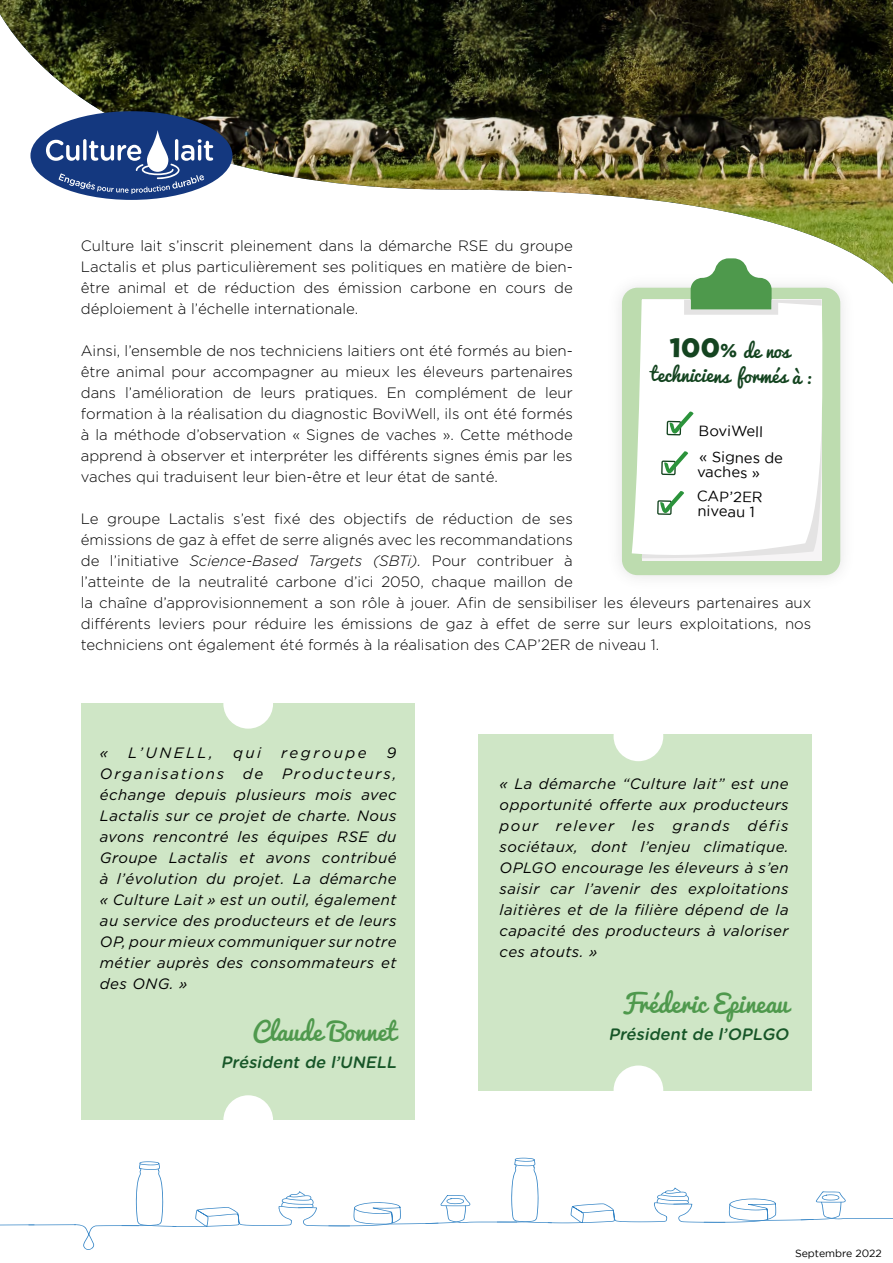
<style>
.page{position:relative;width:893px;height:1263px;background:#fff}
.page>*{position:absolute;margin:0;border:0;box-sizing:border-box;transform-origin:0 0}
.t1{font:24.45px "Pacifico";color:#4f994d}
.t2{font:18.75px/25.2px "Pacifico";color:#144420;text-align:center}
.t3{font:italic 500 16.5px "Gotham Rounded";color:#175628}
.t4{font:300 15px/21px "Gotham";color:#000;text-align:justify}
.t5{font:italic 15px/21px "Gotham";letter-spacing:.03em;color:#000;text-align:justify}
.t6{font:italic 15px "Gotham";letter-spacing:.165em;color:#000}
.t7{font:14.7px/26.4px "Gotham";color:#000}
.t8{font:10.5px "Gotham";color:#000}
.s1{font-style:italic}
.s2{font-family:"Gotham";font-weight:900;font-size:26.85px}
.s3{font-family:"Gotham";font-weight:900}
.s4{font-size:16.05px}
</style>
<div class="page">
<img style="left:0;top:0;width:893px;height:284px">
<svg style="left:250px;top:234px;width:50px;height:23px"></svg>
<svg style="left:0;top:1158px;width:893px;height:92px"></svg>
<img style="left:602px;top:267px;width:258px;height:311px">
<svg style="left:622px;top:288px;width:218px;height:287px;background:#c1ddb4"></svg>
<svg style="left:632px;top:300px;width:191px;height:256px"></svg>
<div style="left:657px;top:500px;width:15px;height:15px;border:1px solid #144420"></div>
<svg style="left:660px;top:490px;width:25px;height:25px"></svg>
<div style="left:661px;top:460px;width:15px;height:15px;border:1px solid #144420"></div>
<svg style="left:664px;top:450px;width:25px;height:26px"></svg>
<div style="left:666px;top:421px;width:15px;height:14px;border:1px solid #144420"></div>
<svg style="left:669px;top:411px;width:25px;height:25px"></svg>
<svg style="left:684px;top:258px;width:94px;height:57px"></svg>
<div style="left:30px;top:111px;width:202px;height:89px;background:#14387f;border-radius:50%"></div>
<svg style="left:46px;top:130px;width:167px;height:64px"></svg>
<div style="left:81px;top:703px;width:334px;height:417px;background:#cfe6c6"></div>
<div style="left:478px;top:734px;width:334px;height:356px;background:#cfe6c6"></div>
<div style="left:223px;top:679px;width:50px;height:50px;background:#fff;border-radius:50%"></div>
<div style="left:223px;top:1095px;width:50px;height:50px;background:#fff;border-radius:50%"></div>
<div style="left:614px;top:1065px;width:49px;height:50px;background:#fff;border-radius:50%"></div>
<div style="left:614px;top:711px;width:49px;height:50px;background:#fff;border-radius:50%"></div>
<p class="t4" style="left:81px;top:235px;width:494px">Culture lait s’inscrit pleinement dans la démarche RSE du groupe Lactalis et plus particulièrement ses politiques en matière de bien&shy;être animal et de réduction des émission carbone en cours de déploiement à l’échelle internationale.</p>
<p class="t4" style="left:81px;top:340px;width:494px">Ainsi, l’ensemble de nos techniciens laitiers ont été formés au bien&shy;être animal pour accompagner au mieux les éleveurs partenaires dans l’amélioration de leurs pratiques. En complément de leur formation à la réalisation du diagnostic BoviWell, ils ont été formés à la méthode d’observation « Signes de vaches ». Cette méthode apprend à observer et interpréter les différents signes émis par les vaches qui traduisent leur bien-être et leur état de santé.</p>
<p class="t4" style="left:81px;top:508px;width:732px;text-align:left">Le groupe Lactalis s’est fixé des objectifs de réduction de ses<br>émissions de gaz à effet de serre alignés avec les recommandations<br>de l’initiative <span class="s1">Science-Based Targets (SBTi).</span> Pour contribuer à<br>l’atteinte de la neutralité carbone d’ici 2050, chaque maillon de<br>la chaîne d’approvisionnement a son rôle à jouer. Afin de sensibiliser les éleveurs partenaires aux différents leviers pour réduire les émissions de gaz à effet de serre sur leurs exploitations, nos techniciens ont également été formés à la réalisation des CAP’2ER de niveau 1.</p>
<p class="t2" style="left:651px;top:337px;width:163px;rotate:1deg"><span class="s2">100</span><span class="s3">%</span> de nos techniciens formés à <span class="s4">:</span></p>
<p class="t7" style="left:699px;top:417px;width:86px;rotate:1deg">BoviWell<br>« Signes de</p>
<p class="t7" style="left:697px;top:488px;width:67px;line-height:14.9px;rotate:1deg">CAP’2ER niveau 1</p>
<p class="t7" style="left:697px;top:458px;width:65px;rotate:1deg">vaches »</p>
<p class="t5" style="left:100px;top:742px;width:10px">«</p>
<p class="t5" style="left:128px;top:742px;width:86px">L’UNELL,</p>
<p class="t5" style="left:233px;top:742px;width:30px">qui</p>
<p class="t6" style="left:281px;top:744px;width:87px">regroupe</p>
<p class="t5" style="left:100px;top:742px;width:298px;text-indent:287px">9<br>Organisations de Producteurs, échange depuis plusieurs mois avec Lactalis sur ce projet de charte. Nous avons rencontré les équipes RSE du Groupe Lactalis et avons contribué à l’évolution du projet. La démarche « Culture Lait » est un outil, également au service des producteurs et de leurs OP, pour mieux communiquer sur notre métier auprès des consommateurs et des ONG. »</p>
<h1 class="t1" style="left:253px;top:1018px;width:145px">Claude Bonnet</h1>
<p class="t3" style="left:221px;top:1050px;width:181px">Président de l’UNELL</p>
<p class="t5" style="left:500px;top:773px;width:291px">« La démarche “Culture lait” est une opportunité offerte aux producteurs pour relever les grands défis sociétaux, dont l’enjeu climatique.<br>OPLGO encourage les éleveurs à s’en saisir car l’avenir des exploitations laitières et de la filière dépend de la capacité des producteurs à valoriser ces atouts. »</p>
<h1 class="t1" style="left:622px;top:990px;width:168px">Fréderic Epineau</h1>
<p class="t3" style="left:608px;top:1022px;width:186px">Président de l’OPLGO</p>
<p class="t8" style="left:795px;top:1247px;width:88px">Septembre 2022</p>
</div>
